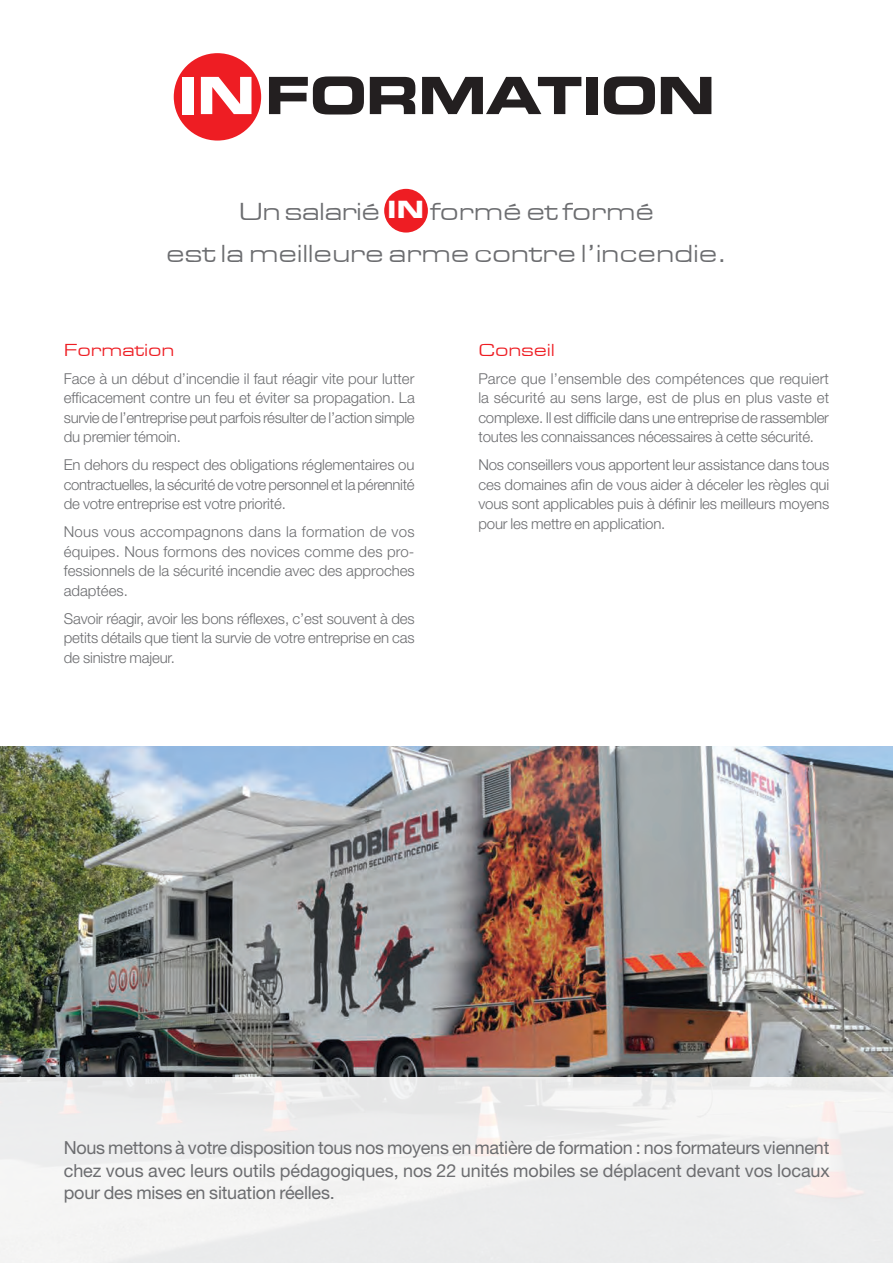
<style>
.page{position:relative;width:893px;height:1263px;background:#fff}
.page>*{position:absolute;margin:0;border:0;box-sizing:border-box;transform-origin:0 0}
.t1{font:51.45px "Eurostile LT Bold Extended Two";letter-spacing:-.02em;color:#231f20}
.t2{font:25.5px/42px "Eurostile Extended";letter-spacing:-.01em;color:#6c6d70;text-align:center}
.t3{font:18px/22.5px "Helvetica Neue LT Std";letter-spacing:-.01em;color:#6c6d70;text-align:justify}
.t4{font:18px "Eurostile Extended";letter-spacing:-.01em;color:#ee1d23}
.t5{font:300 15px/19.5px "Helvetica Neue LT Std";letter-spacing:-.01em;color:#6c6d70;text-align:justify}
.s1{color:#fff}
.s2{font-family:"Eurostile LT Bold Extended Two";font-size:24px;color:#fff}
</style>
<div class="page">
<img style="left:0;top:746px;width:893px;height:332px">
<div style="left:0;top:1078px;width:893px;height:185px;background:#ededed"></div>
<div style="left:174px;top:53px;width:87px;height:88px;background:#ee1d23;border-radius:50%"></div>
<div style="left:384px;top:189px;width:44px;height:44px;background:#ee1d23;border-radius:50%"></div>
<h1 class="t1" style="left:178px;top:59px;width:539px"><span class="s1">IN</span> FORMATION</h1>
<h2 class="t2" style="left:166px;top:191px;width:562px">Un salarié <span class="s2">IN</span> formé et formé<br>est la meilleure arme contre l’incendie.</h2>
<p class="t4" style="left:64px;top:340px;width:112px">Formation</p>
<p class="t5" style="left:64px;top:368px;width:352px">Face à un début d’incendie il faut réagir vite pour lutter efficacement contre un feu et éviter sa propagation. La survie de l’entreprise peut parfois résulter de l’action simple du premier témoin.</p>
<p class="t5" style="left:64px;top:455px;width:352px">En dehors du respect des obligations réglementaires ou contractuelles, la sécurité de votre personnel et la pérennité de votre entreprise est votre priorité.</p>
<p class="t5" style="left:64px;top:522px;width:353px">Nous vous accompagnons dans la formation de vos équipes. Nous formons des novices comme des pro&shy;fessionnels de la sécurité incendie avec des approches adaptées.</p>
<p class="t5" style="left:64px;top:608px;width:352px">Savoir réagir, avoir les bons réflexes, c’est souvent à des petits détails que tient la survie de votre entreprise en cas de sinistre majeur.</p>
<p class="t4" style="left:478px;top:340px;width:78px">Conseil</p>
<p class="t5" style="left:478px;top:368px;width:352px">Parce que l’ensemble des compétences que requiert la sécurité au sens large, est de plus en plus vaste et complexe. Il est difficile dans une entreprise de rassembler toutes les connaissances nécessaires à cette sécurité.</p>
<p class="t5" style="left:478px;top:455px;width:352px">Nos conseillers vous apportent leur assistance dans tous ces domaines afin de vous aider à déceler les règles qui vous sont applicables puis à définir les meilleurs moyens pour les mettre en application.</p>
<p class="t3" style="left:64px;top:1136px;width:767px">Nous mettons à votre disposition tous nos moyens en matière de formation : nos formateurs viennent chez vous avec leurs outils pédagogiques, nos 22 unités mobiles se déplacent devant vos locaux pour des mises en situation réelles.</p>
</div>
